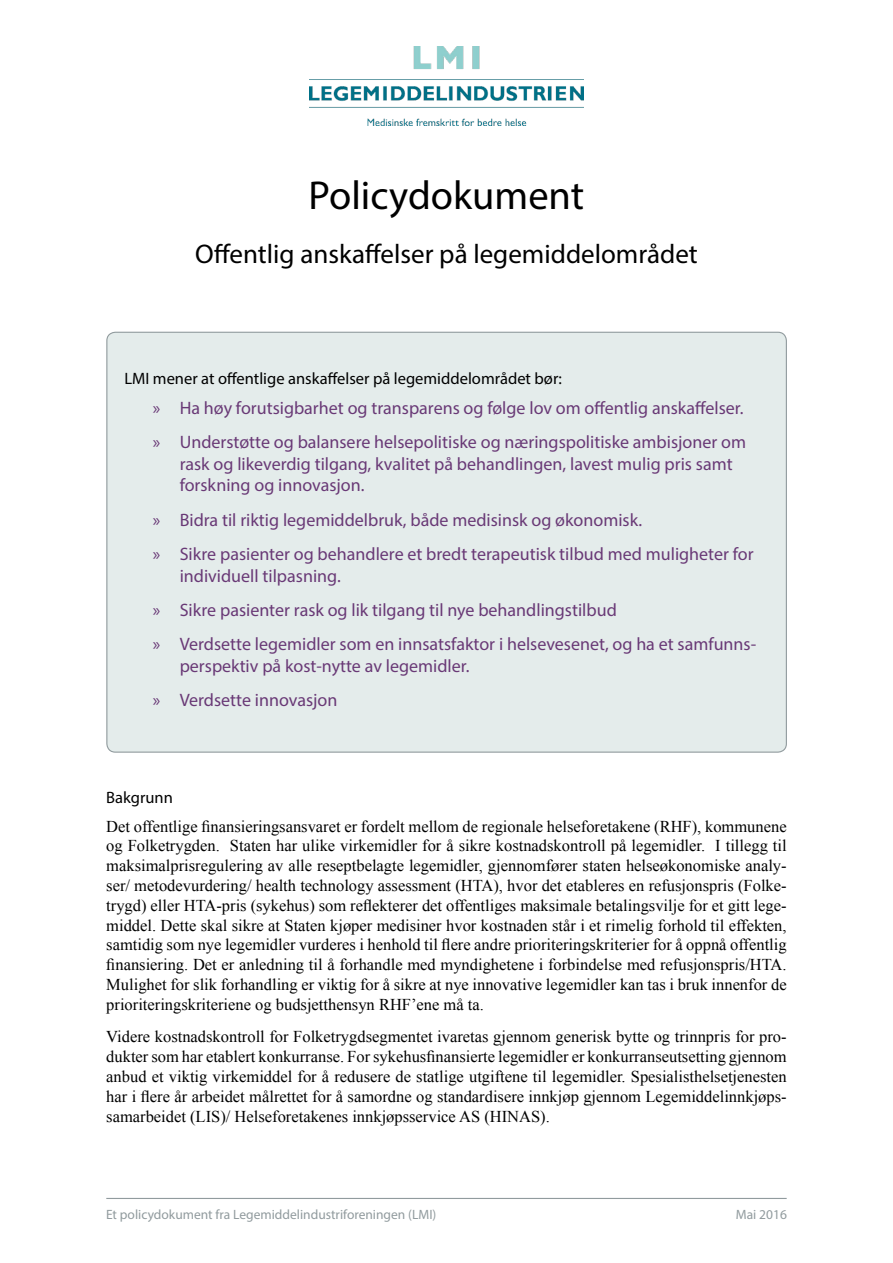
<style>
.page{position:relative;width:893px;height:1263px;background:#fff}
.page>*{position:absolute;margin:0;border:0;box-sizing:border-box;transform-origin:0 0}
.t1{font:40.5px "Myriad Pro";color:#000}
.Overskrift{font:27px "Myriad Pro";color:#000}
.t2{font:18px/21.6px "Myriad Pro";color:#693976}
.Brødtekst{font:16.5px/19.8px "Times New Roman";color:#000;text-align:justify}
.Mellomtittel_luft_un{font:16.5px "Myriad Pro";color:#000}
.t3{font:13.5px "Myriad Pro";color:#919b9e}
</style>
<div class="page">
<div style="left:107px;top:332px;width:679px;height:420px;background:#e4eceb;border-radius:9px"></div>
<hr style="left:106px;top:1198px;width:681px;height:1px;background:#919b9e">
<img style="left:309px;top:47px;width:275px;height:78px">
<h1 class="t1" style="left:309px;top:171px;width:277px">Policydokument</h1>
<p class="Overskrift" style="left:195px;top:237px;width:504px">Offentlig anskaffelser på legemiddelområdet</p>
<p class="Mellomtittel_luft_un" style="left:124px;top:368px;width:439px">LMI mener at offentlige anskaffelser på legemiddelområdet bør:</p>
<p class="t2" style="left:153px;top:396px;width:592px">» Ha høy forutsigbarhet og transparens og følge lov om offentlig anskaffelser.</p>
<p class="t2" style="left:180px;top:431px;width:568px;text-indent:-27px">» Understøtte og balansere helsepolitiske og næringspolitiske ambisjoner om rask og likeverdig tilgang, kvalitet på behandlingen, lavest mulig pris samt forskning og innovasjon.</p>
<p class="t2" style="left:153px;top:508px;width:491px">» Bidra til riktig legemiddelbruk, både medisinsk og økonomisk.</p>
<p class="t2" style="left:180px;top:543px;width:575px;text-indent:-27px">» Sikre pasienter og behandlere et bredt terapeutisk tilbud med muligheter for individuell tilpasning.</p>
<p class="t2" style="left:153px;top:599px;width:466px">» Sikre pasienter rask og lik tilgang til nye behandlingstilbud</p>
<p class="t2" style="left:180px;top:633px;width:578px;text-indent:-27px">» Verdsette legemidler som en innsatsfaktor i helsevesenet, og ha et samfunns&shy;perspektiv på kost-nytte av legemidler.</p>
<p class="t2" style="left:153px;top:689px;width:186px">» Verdsette innovasjon</p>
<p class="Mellomtittel_luft_un" style="left:106px;top:788px;width:68px">Bakgrunn</p>
<p class="Brødtekst" style="left:106px;top:816px;width:682px">Det offentlige finansieringsansvaret er fordelt mellom de regionale helseforetakene (RHF), kommunene og Folketrygden. Staten har ulike virkemidler for å sikre kostnadskontroll på legemidler. I tillegg til maksimalprisregulering av alle reseptbelagte legemidler, gjennomfører staten helseøkonomiske analy&shy;ser/ metodevurdering/ health technology assessment (HTA), hvor det etableres en refusjonspris (Folke&shy;trygd) eller HTA-pris (sykehus) som reflekterer det offentliges maksimale betalingsvilje for et gitt lege&shy;middel. Dette skal sikre at Staten kjøper medisiner hvor kostnaden står i et rimelig forhold til effekten, samtidig som nye legemidler vurderes i henhold til flere andre prioriteringskriterier for å oppnå offentlig finansiering. Det er anledning til å forhandle med myndighetene i forbindelse med refusjonspris/HTA.<br>Mulighet for slik forhandling er viktig for å sikre at nye innovative legemidler kan tas i bruk innenfor de prioriteringskriteriene og budsjetthensyn RHF’ene må ta.</p>
<p class="Brødtekst" style="left:106px;top:1027px;width:682px">Videre kostnadskontroll for Folketrygdsegmentet ivaretas gjennom generisk bytte og trinnpris for pro&shy;dukter som har etablert konkurranse. For sykehusfinansierte legemidler er konkurranseutsetting gjennom anbud et viktig virkemiddel for å redusere de statlige utgiftene til legemidler. Spesialisthelsetjenesten har i flere år arbeidet målrettet for å samordne og standardisere innkjøp gjennom Legemiddelinnkjøps&shy;samarbeidet (LIS)/ Helseforetakenes innkjøpsservice AS (HINAS).</p>
<p class="t3" style="left:106px;top:1205px;width:332px">Et policydokument fra Legemiddelindustriforeningen (LMI)</p>
<p class="t3" style="left:736px;top:1205px;width:53px">Mai 2016</p>
</div>
